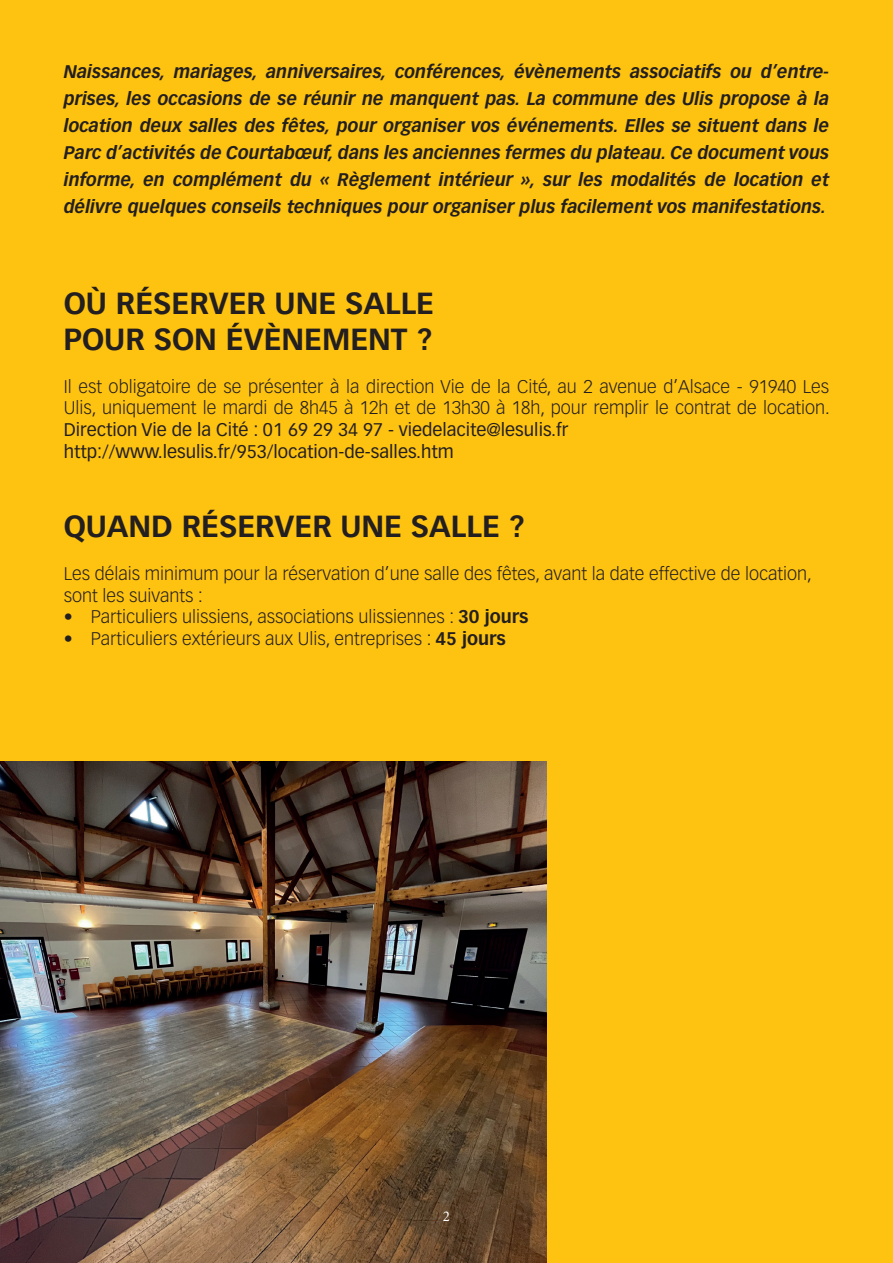
<style>
.page{position:relative;width:893px;height:1263px;background:#fec210}
.page>*{position:absolute;margin:0;border:0;box-sizing:border-box;transform-origin:0 0}
.t1{font:700 30px/36px "Vectora LT Pro";color:#231f20}
.t2{font:italic 700 18px/27px "Vectora LT Pro";color:#231f20;text-align:justify}
.t3{font:300 18px/21.6px "Vectora LT Pro";color:#231f20}
.t4{font:18px/21.6px "Vectora LT Pro";color:#231f20}
.t5{font:15px "Minion Pro";color:#fff}
.s1{font-weight:700}
</style>
<div class="page">
<img style="left:0;top:761px;width:547px;height:502px">
<p class="t2" style="left:64px;top:58px;width:767px">Naissances, mariages, anniversaires, conférences, évènements associatifs ou d’entre&shy;prises, les occasions de se réunir ne manquent pas. La commune des Ulis propose à la location deux salles des fêtes, pour organiser vos événements. Elles se situent dans le Parc d’activités de Courtabœuf, dans les anciennes fermes du plateau. Ce document vous informe, en complément du « Règlement intérieur », sur les modalités de location et délivre quelques conseils techniques pour organiser plus facilement vos manifestations.</p>
<h1 class="t1" style="left:64px;top:285px;width:372px">OÙ RÉSERVER UNE SALLE<br>POUR SON ÉVÈNEMENT ?</h1>
<p class="t3" style="left:64px;top:376px;width:767px">Il est obligatoire de se présenter à la direction Vie de la Cité, au 2 avenue d’Alsace - 91940 Les<br>Ulis, uniquement le mardi de 8h45 à 12h et de 13h30 à 18h, pour remplir le contrat de location.</p>
<p class="t4" style="left:64px;top:419px;width:506px">Direction Vie de la Cité : 01 69 29 34 97 - viedelacite@lesulis.fr http://www.lesulis.fr/953/location-de-salles.htm</p>
<h1 class="t1" style="left:64px;top:508px;width:463px">QUAND RÉSERVER UNE SALLE ?</h1>
<p class="t3" style="left:64px;top:563px;width:750px">Les délais minimum pour la réservation d’une salle des fêtes, avant la date effective de location, sont les suivants :</p>
<p class="t3" style="left:64px;top:606px;width:466px">• Particuliers ulissiens, associations ulissiennes : <span class="s1">30 jours</span></p>
<p class="t3" style="left:64px;top:628px;width:444px">• Particuliers extérieurs aux Ulis, entreprises : <span class="s1">45 jours</span></p>
<p class="t5" style="left:443px;top:1208px;width:9px">2</p>
</div>
